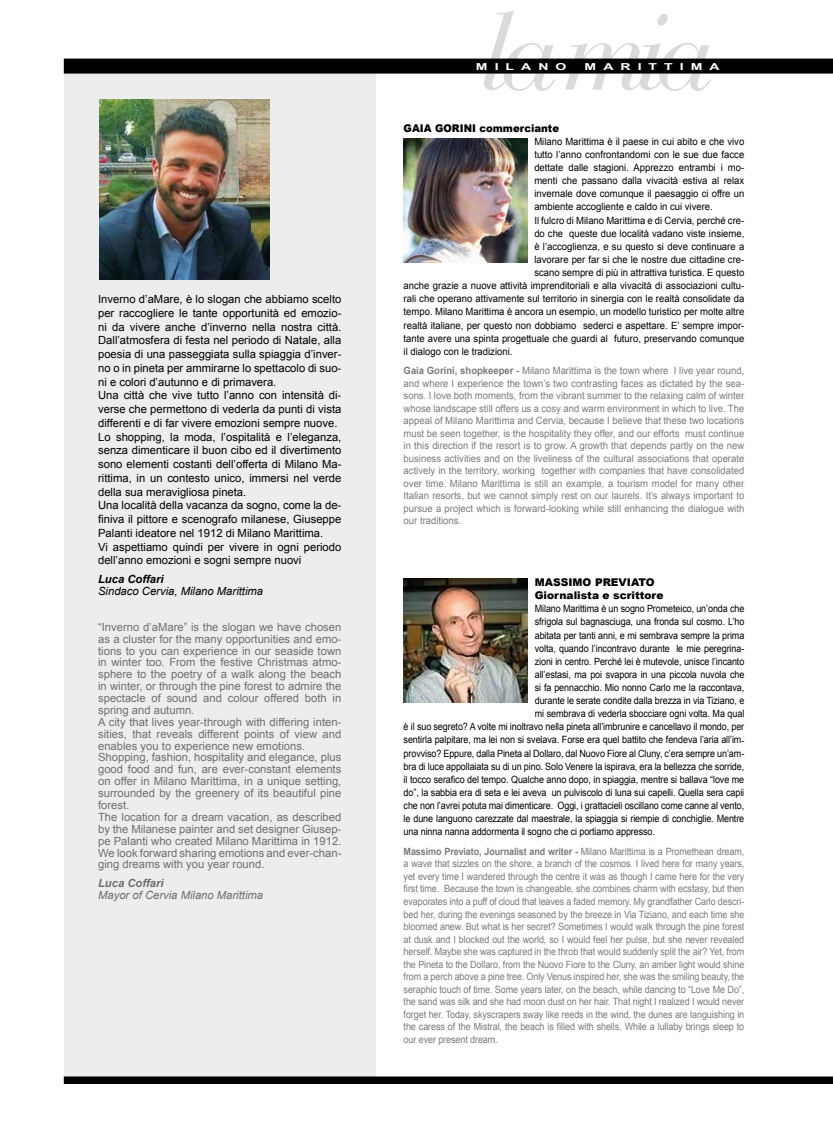
<style>
.page{position:relative;width:833px;height:1134px;background:#fff}
.page>*{position:absolute;margin:0;border:0;box-sizing:border-box;transform-origin:0 0}
.t1{font:11.25px/13.8px "Arial";color:#000}
.t2{font:11.25px/11.9px "Arial";color:#706f6f}
.t3{font:italic 11.25px "Arial";color:#000}
.t4{font:italic 11.25px "Arial";color:#706f6f}
.t5{font:italic 700 11.25px "Arial";color:#000}
.t6{font:italic 700 11.25px "Arial";color:#706f6f}
.t7{font:900 10.62px/13.1px "Arial";color:#000}
.t8{font:900 10.62px "Arial";color:#000;scale:.95 1}
.t9{font:10px/12.5px "Arial";letter-spacing:-.005em;color:#7c7b7b;text-align:justify;scale:.9 1}
.t10{font:10px "Arial";letter-spacing:-.01em;color:#000;scale:.9 1}
.t11{font:10px/12.5px "Arial";letter-spacing:-.005em;color:#7c7b7b;text-align:justify;scale:.95 1}
.t12{font:10px "Arial";letter-spacing:-.01em;color:#000;scale:.95 1}
.t13{font:700 9.62px "Arial";letter-spacing:.5em;color:#fff;scale:1.47 1}
.s1{font-weight:700}
</style>
<div class="page">
<div style="left:64px;top:74px;width:312px;height:1006px;background:#ededed"></div>
<svg style="left:484px;top:10px;width:227px;height:81px"></svg>
<div style="left:64px;top:59px;width:769px;height:15px;background:#000"></div>
<div style="left:64px;top:1076px;width:769px;height:8px;background:#000"></div>
<img style="left:403px;top:138px;width:124px;height:124px">
<img style="left:403px;top:578px;width:125px;height:124px">
<img style="left:99px;top:99px;width:170px;height:181px">
<p class="t1" style="left:98px;top:292px;width:245px">Inverno d’aMare, è lo slogan che abbiamo scelto per raccogliere le tante opportunità ed emozio&shy;ni da vivere anche d’inverno nella nostra città.<br>Dall’atmosfera di festa nel periodo di Natale, alla poesia di una passeggiata sulla spiaggia d’inver&shy;no o in pineta per ammirarne lo spettacolo di suo&shy;ni e colori d’autunno e di primavera.<br>Una città che vive tutto l’anno con intensità di&shy;verse che permettono di vederla da punti di vista differenti e di far vivere emozioni sempre nuove.<br>Lo shopping, la moda, l’ospitalità e l’eleganza, senza dimenticare il buon cibo ed il divertimento sono elementi costanti dell’offerta di Milano Ma&shy;rittima, in un contesto unico, immersi nel verde della sua meravigliosa pineta.<br>Una località della vacanza da sogno, come la de&shy;finiva il pittore e scenografo milanese, Giuseppe Palanti ideatore nel 1912 di Milano Marittima.<br>Vi aspettiamo quindi per vivere in ogni periodo dell’anno emozioni e sogni sempre nuovi</p>
<p class="t5" style="left:98px;top:572px;width:67px">Luca Coffari</p>
<p class="t3" style="left:98px;top:584px;width:167px">Sindaco Cervia, Milano Marittima</p>
<p class="t2" style="left:98px;top:621px;width:245px">“Inverno d’aMare” is the slogan we have chosen as a cluster for the many opportunities and emo&shy;tions to you can experience in our seaside town in winter too. From the festive Christmas atmo&shy;sphere to the poetry of a walk along the beach in winter, or through the pine forest to admire the spectacle of sound and colour offered both in spring and autumn.<br>A city that lives year-through with differing inten&shy;sities, that reveals different points of view and enables you to experience new emotions.<br>Shopping, fashion, hospitality and elegance, plus good food and fun, are ever-constant elements on offer in Milano Marittima, in a unique setting, surrounded by the greenery of its beautiful pine forest.<br>The location for a dream vacation, as described by the Milanese painter and set designer Giusep&shy;pe Palanti who created Milano Marittima in 1912.<br>We look forward sharing emotions and ever-chan&shy;ging dreams with you year round.</p>
<p class="t6" style="left:98px;top:876px;width:67px">Luca Coffari</p>
<p class="t4" style="left:98px;top:888px;width:167px">Mayor of Cervia Milano Marittima</p>
<p class="t13" style="left:476px;top:60px;width:63px">MILANO</p>
<p class="t13" style="left:584px;top:60px;width:93px">MARITTIMA</p>
<p class="t8" style="left:403px;top:120px;width:165px">GAIA GORINI commerciante</p>
<p class="t12" style="left:534px;top:135px;width:222px">Milano Marittima è il paese in cui abito e che vivo</p>
<p class="t12" style="left:534px;top:148px;width:222px">tutto l’anno confrontandomi con le sue due facce</p>
<p class="t12" style="left:534px;top:161px;width:222px">dettate dalle stagioni. Apprezzo entrambi i mo-</p>
<p class="t12" style="left:534px;top:174px;width:222px">menti che passano dalla vivacità estiva al relax</p>
<p class="t12" style="left:534px;top:187px;width:222px">invernale dove comunque il paesaggio ci offre un</p>
<p class="t12" style="left:534px;top:200px;width:189px">ambiente accogliente e caldo in cui vivere.</p>
<p class="t12" style="left:534px;top:213px;width:222px">Il fulcro di Milano Marittima e di Cervia, perché cre-</p>
<p class="t12" style="left:534px;top:227px;width:222px">do che queste due località vadano viste insieme,</p>
<p class="t12" style="left:534px;top:240px;width:222px">è l’accoglienza, e su questo si deve continuare a</p>
<p class="t12" style="left:534px;top:253px;width:222px">lavorare per far si che le nostre due cittadine cre-</p>
<p class="t12" style="left:534px;top:266px;width:222px">scano sempre di più in attrattiva turistica. E questo</p>
<p class="t12" style="left:403px;top:279px;width:360px">anche grazie a nuove attività imprenditoriali e alla vivacità di associazioni cultu-</p>
<p class="t12" style="left:403px;top:292px;width:360px">rali che operano attivamente sul territorio in sinergia con le realtà consolidate da</p>
<p class="t12" style="left:403px;top:305px;width:360px">tempo. Milano Marittima è ancora un esempio, un modello turistico per molte altre</p>
<p class="t12" style="left:403px;top:318px;width:360px">realtà italiane, per questo non dobbiamo sederci e aspettare. E’ sempre impor-</p>
<p class="t12" style="left:403px;top:332px;width:360px">tante avere una spinta progettuale che guardi al futuro, preservando comunque</p>
<p class="t12" style="left:403px;top:345px;width:116px">il dialogo con le tradizioni.</p>
<p class="t11" style="left:403px;top:365px;width:360px"><span class="s1">Gaia Gorini, shopkeeper -</span> Milano Marittima is the town where I live year round, and where I experience the town’s two contrasting faces as dictated by the sea&shy;sons. I love both moments, from the vibrant summer to the relaxing calm of winter whose landscape still offers us a cosy and warm environment in which to live. The appeal of Milano Marittima and Cervia, because I believe that these two locations must be seen together, is the hospitality they offer, and our efforts must continue in this direction if the resort is to grow. A growth that depends partly on the new business activities and on the liveliness of the cultural associations that operate actively in the territory, working together with companies that have consolidated over time. Milano Marittima is still an example, a tourism model for many other Italian resorts, but we cannot simply rest on our laurels. It’s always important to pursue a project which is forward-looking while still enhancing the dialogue with our traditions.</p>
<p class="t7" style="left:535px;top:575px;width:130px">MASSIMO PREVIATO<br>Giornalista e scrittore</p>
<p class="t10" style="left:535px;top:602px;width:234px">Milano Marittima è un sogno Prometeico, un’onda che</p>
<p class="t10" style="left:535px;top:615px;width:234px">sfrigola sul bagnasciuga, una fronda sul cosmo. L’ho</p>
<p class="t10" style="left:535px;top:628px;width:234px">abitata per tanti anni, e mi sembrava sempre la prima</p>
<p class="t10" style="left:535px;top:641px;width:234px">volta, quando l’incontravo durante le mie peregrina-</p>
<p class="t10" style="left:535px;top:655px;width:234px">zioni in centro. Perché lei è mutevole, unisce l’incanto</p>
<p class="t10" style="left:535px;top:668px;width:234px">all’estasi, ma poi svapora in una piccola nuvola che</p>
<p class="t10" style="left:535px;top:681px;width:234px">si fa pennacchio. Mio nonno Carlo me la raccontava,</p>
<p class="t10" style="left:535px;top:694px;width:234px">durante le serate condite dalla brezza in via Tiziano, e</p>
<p class="t10" style="left:535px;top:707px;width:234px">mi sembrava di vederla sbocciare ogni volta. Ma qual</p>
<p class="t10" style="left:403px;top:720px;width:380px">è il suo segreto? A volte mi inoltravo nella pineta all’imbrunire e cancellavo il mondo, per</p>
<p class="t10" style="left:403px;top:733px;width:380px">sentirla palpitare, ma lei non si svelava. Forse era quel battito che fendeva l’aria all’im-</p>
<p class="t10" style="left:403px;top:746px;width:380px">provviso? Eppure, dalla Pineta al Dollaro, dal Nuovo Fiore al Cluny, c’era sempre un’am-</p>
<p class="t10" style="left:403px;top:760px;width:380px">bra di luce appollaiata su di un pino. Solo Venere la ispirava, era la bellezza che sorride,</p>
<p class="t10" style="left:403px;top:773px;width:380px">il tocco serafico del tempo. Qualche anno dopo, in spiaggia, mentre si ballava “love me</p>
<p class="t10" style="left:403px;top:786px;width:380px">do”, la sabbia era di seta e lei aveva un pulviscolo di luna sui capelli. Quella sera capii</p>
<p class="t10" style="left:403px;top:799px;width:380px">che non l’avrei potuta mai dimenticare. Oggi, i grattacieli oscillano come canne al vento,</p>
<p class="t10" style="left:403px;top:812px;width:380px">le dune languono carezzate dal maestrale, la spiaggia si riempie di conchiglie. Mentre</p>
<p class="t10" style="left:403px;top:825px;width:281px">una ninna nanna addormenta il sogno che ci portiamo appresso.</p>
<p class="t9" style="left:403px;top:845px;width:380px"><span class="s1">Massimo Previato, Journalist and writer -</span> Milano Marittima is a Promethean dream, a wave that sizzles on the shore, a branch of the cosmos. I lived here for many years, yet every time I wandered through the centre it was as though I came here for the very first time. Because the town is changeable, she combines charm with ecstasy, but then evaporates into a puff of cloud that leaves a faded memory. My grandfather Carlo descri&shy;bed her, during the evenings seasoned by the breeze in Via Tiziano, and each time she bloomed anew. But what is her secret? Sometimes I would walk through the pine forest at dusk and I blocked out the world, so I would feel her pulse, but she never revealed herself. Maybe she was captured in the throb that would suddenly split the air? Yet, from the Pineta to the Dollaro, from the Nuovo Fiore to the Cluny, an amber light would shine from a perch above a pine tree. Only Venus inspired her, she was the smiling beauty, the seraphic touch of time. Some years later, on the beach, while dancing to “Love Me Do”, the sand was silk and she had moon dust on her hair. That night I realized I would never forget her. Today, skyscrapers sway like reeds in the wind, the dunes are languishing in the caress of the Mistral, the beach is filled with shells. While a lullaby brings sleep to our ever present dream.</p>
</div>
